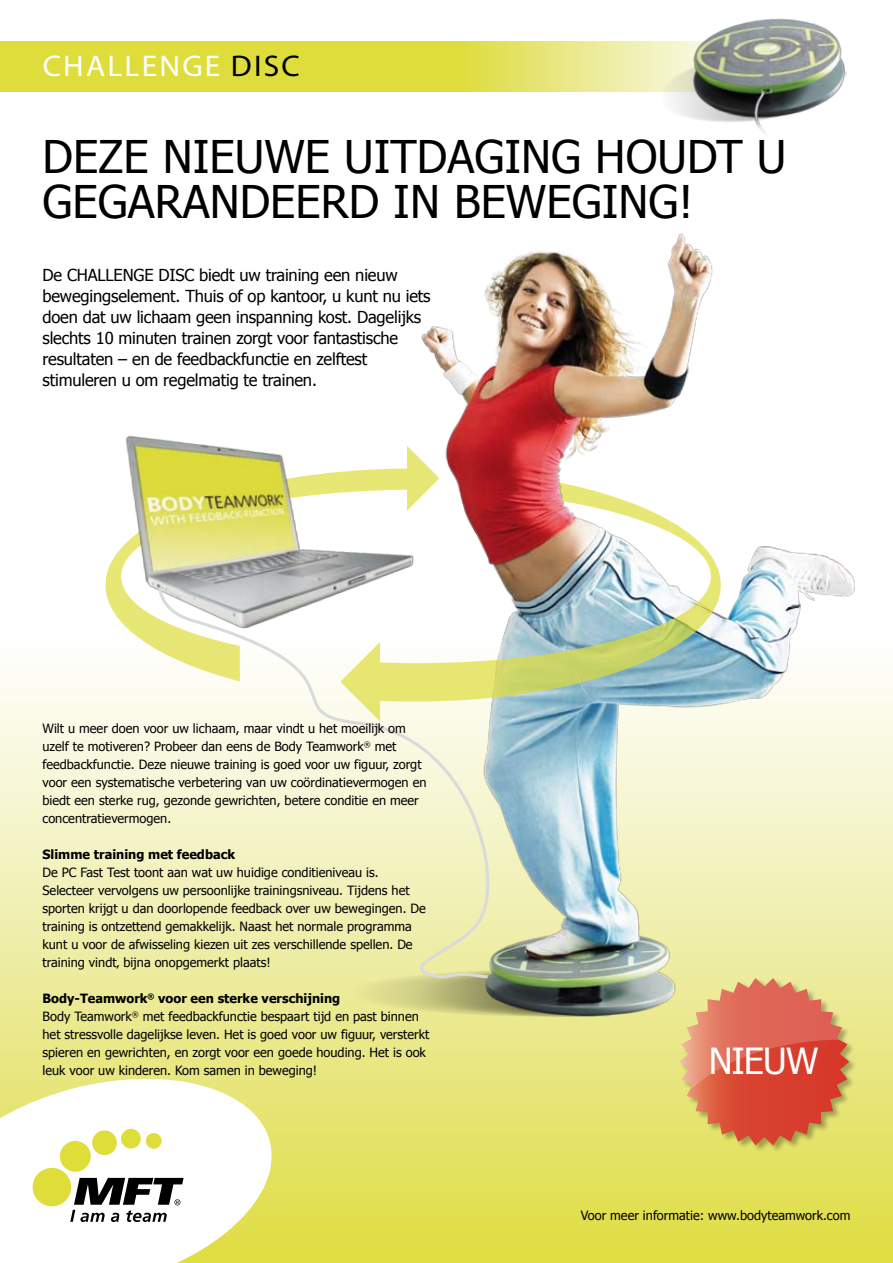
<style>
.page{position:relative;width:893px;height:1263px;background:#fff}
.page>*{position:absolute;margin:0;border:0;box-sizing:border-box;transform-origin:0 0}
.t1{font:45px/45px "Tahoma";color:#000}
.t2{font:35.85px "Tahoma";letter-spacing:-.03em;color:#fff}
.t3{font:30px "Myriad Pro";letter-spacing:.07em;color:#fff;scale:1.05 1}
.t4{font:16.5px/21px "Tahoma";letter-spacing:-.01em;color:#000}
.t5{font:12.75px/18px "Tahoma";color:#000}
.t6{font:700 12.75px "Tahoma";color:#000}
.s1{color:#000}
.s2{font-weight:700}
</style>
<div class="page">
<div style="left:0;top:634px;width:893px;height:629px;background:linear-gradient(to bottom,#fff,#dedc44)"></div>
<img style="left:331px;top:233px;width:562px;height:795px">
<img style="left:105px;top:446px;width:616px;height:275px">
<img style="left:76px;top:382px;width:379px;height:286px">
<svg style="left:0;top:41px;width:682px;height:50px;background:#e1e050"></svg>
<svg style="left:0;top:1079px;width:272px;height:184px"></svg>
<div style="left:33px;top:1168px;width:38px;height:38px;background:#dedd3a;border-radius:50%"></div>
<div style="left:60px;top:1141px;width:31px;height:31px;background:#dedd3a;border-radius:50%"></div>
<div style="left:92px;top:1130px;width:25px;height:25px;background:#dedd3a;border-radius:50%"></div>
<div style="left:121px;top:1129px;width:20px;height:19px;background:#dedd3a;border-radius:50%"></div>
<div style="left:146px;top:1133px;width:16px;height:16px;background:#dedd3a;border-radius:50%"></div>
<svg style="left:70px;top:1178px;width:114px;height:44px"></svg>
<svg style="left:656px;top:48px;width:26px;height:67px"></svg>
<img style="left:682px;top:18px;width:165px;height:115px">
<div style="left:679px;top:978px;width:201px;height:246px;background:#000;opacity:.3"></div>
<svg style="left:679px;top:978px;width:170px;height:167px;background:#dd7f55"></svg>
<svg style="left:156px;top:585px;width:354px;height:397px"></svg>
<h3 class="t3" style="left:43px;top:47px;width:244px">CHALLENGE <span class="s1">DISC</span></h3>
<h1 class="t1" style="left:43px;top:132px;width:745px">DEZE NIEUWE UITDAGING HOUDT U<br>GEGARANDEERD IN BEWEGING!</h1>
<p class="t4" style="left:43px;top:263px;width:390px">De CHALLENGE DISC biedt uw training een nieuw bewegingselement. Thuis of op kantoor, u kunt nu iets doen dat uw lichaam geen inspanning kost. Dagelijks slechts 10 minuten trainen zorgt voor fantastische resultaten – en de feedbackfunctie en zelftest stimuleren u om regelmatig te trainen.</p>
<p class="t5" style="left:43px;top:719px;width:386px">Wilt u meer doen voor uw lichaam, maar vindt u het moeilijk om uzelf te motiveren? Probeer dan eens de Body Teamwork<sup>®</sup> met feedbackfunctie. Deze nieuwe training is goed voor uw figuur, zorgt voor een systematische verbetering van uw coördinatievermogen en biedt een sterke rug, gezonde gewrichten, betere conditie en meer concentratievermogen.</p>
<p class="t6" style="left:43px;top:845px;width:194px">Slimme training met feedback</p>
<p class="t5" style="left:43px;top:863px;width:385px">De PC Fast Test toont aan wat uw huidige conditieniveau is.<br>Selecteer vervolgens uw persoonlijke trainingsniveau. Tijdens het sporten krijgt u dan doorlopende feedback over uw bewegingen. De training is ontzettend gemakkelijk. Naast het normale programma kunt u voor de afwisseling kiezen uit zes verschillende spellen. De training vindt‚ bijna onopgemerkt plaats!</p>
<p class="t5" style="left:43px;top:989px;width:388px"><span class="s2">Body-Teamwork</span><sup>®</sup> <span class="s2">voor een sterke verschijning<br></span>Body Teamwork<sup>®</sup> met feedbackfunctie bespaart tijd en past binnen het stressvolle dagelijkse leven. Het is goed voor uw figuur, versterkt spieren en gewrichten, en zorgt voor een goede houding. Het is ook leuk voor uw kinderen. Kom samen in beweging!</p>
<h2 class="t2" style="left:709px;top:1037px;width:111px">NIEUW</h2>
<p class="t5" style="left:581px;top:1206px;width:271px">Voor meer informatie: www.bodyteamwork.com</p>
</div>
